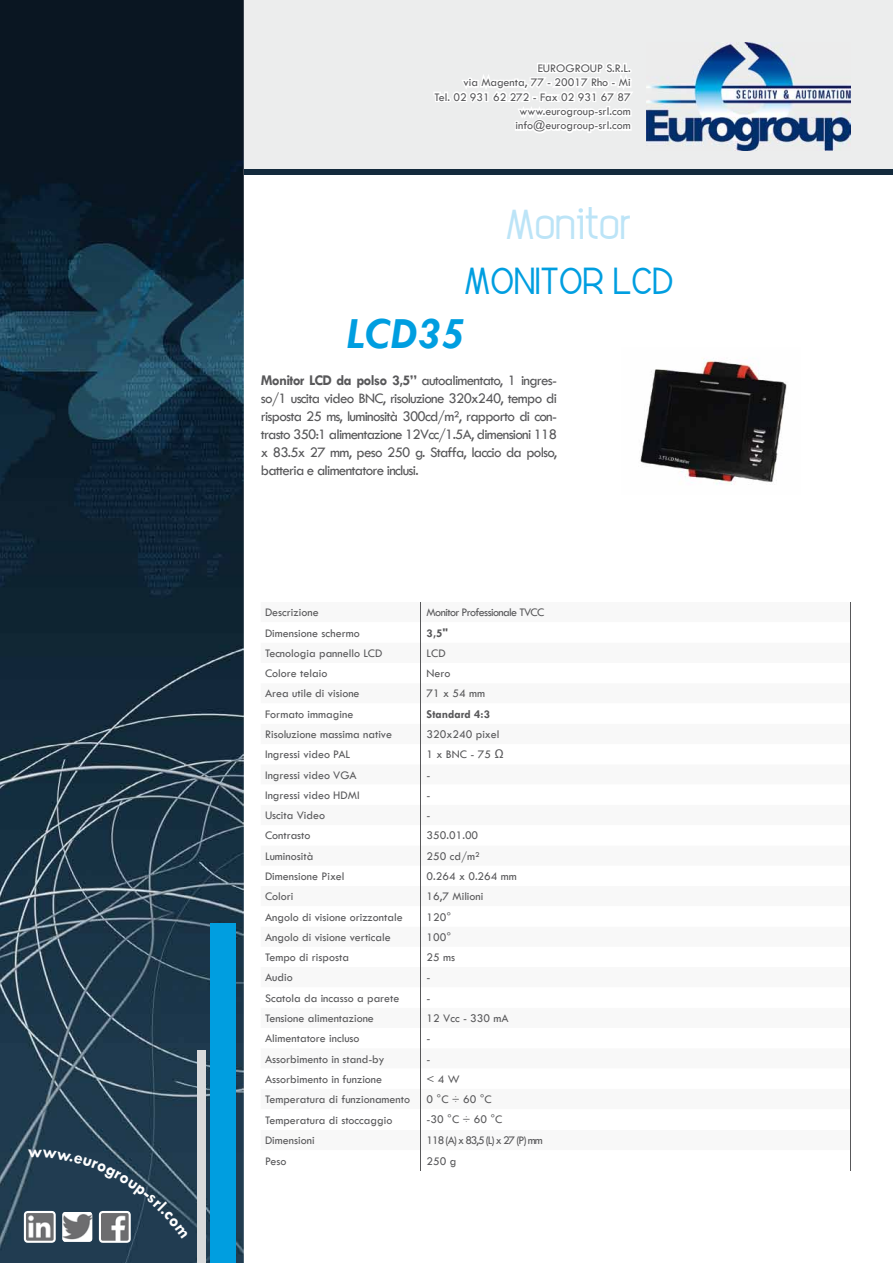
<style>
.page{position:relative;width:893px;height:1263px;background:#fff}
.page>*{position:absolute;margin:0;border:0;box-sizing:border-box;transform-origin:0 0}
.t1{font:italic 700 45px "Tw Cen";color:#009ee0}
.t2{font:30px "Elegan Tech";color:#bce4f7}
.t3{font:27px "Elegan Tech";color:#009ee0}
.t4{font:15px/18px "Tw Cen";letter-spacing:-.05em;color:#58585a;text-align:justify}
.t5{font:12px/14.4px "Tw Cen";color:#58585a;text-align:right}
.t6{font:12px "Tw Cen";letter-spacing:-.05em;color:#58585a}
.t7{font:700 12px "Tw Cen";color:#58585a}
.s1{font-weight:700}
</style>
<div class="page">
<svg style="left:244px;top:168px;width:649px;height:7px;fill:#132a3c"></svg>
<div style="left:217px;top:0;width:676px;height:168px;background:#eceded"></div>
<img style="left:0;top:0;width:244px;height:1263px">
<div style="left:210px;top:923px;width:26px;height:340px;background:#009ee0"></div>
<img style="left:647px;top:43px;width:203px;height:107px">
<svg style="left:433px;top:63px;width:200px;height:70px"></svg>
<img style="left:640px;top:358px;width:147px;height:127px">
<div style="left:197px;top:1050px;width:9px;height:213px;background:#d9dadb"></div>
<svg style="left:420px;top:602px;width:1px;height:568px"></svg>
<svg style="left:850px;top:602px;width:1px;height:568px"></svg>
<svg style="left:24px;top:1149px;width:164px;height:94px"></svg>
<p class="t5" style="left:434px;top:61px;width:198px">EUROGROUP S.R.L.<br>via Magenta, 77 - 20017 Rho - Mi<br>Tel. 02 931 62 272 - Fax 02 931 67 87 www.eurogroup-srl.com info@eurogroup-srl.com</p>
<h2 class="t2" style="left:505px;top:212px;width:128px">Monitor</h2>
<h3 class="t3" style="left:464px;top:269px;width:211px">MONITOR LCD</h3>
<h1 class="t1" style="left:347px;top:307px;width:120px">LCD35</h1>
<p class="t4" style="left:261px;top:371px;width:298px"><span class="s1">Monitor LCD da polso 3,5”</span> autoalimentato, 1 ingres&shy;so/1 uscita video BNC, risoluzione 320x240, tempo di risposta 25 ms, luminosità 300cd/m², rapporto di con&shy;trasto 350:1 alimentazione 12Vcc/1.5A, dimensioni 118 x 83.5x 27 mm, peso 250 g. Staffa, laccio da polso, batteria e alimentatore inclusi.</p>
<p class="t5" style="left:265px;top:605px;width:55px">Descrizione</p>
<p class="t6" style="left:427px;top:605px;width:119px">Monitor Professionale TVCC</p>
<p class="t5" style="left:265px;top:626px;width:96px">Dimensione schermo</p>
<p class="t7" style="left:427px;top:626px;width:23px">3,5"</p>
<p class="t5" style="left:265px;top:646px;width:119px">Tecnologia pannello LCD</p>
<p class="t5" style="left:427px;top:646px;width:20px">LCD</p>
<p class="t5" style="left:265px;top:666px;width:64px">Colore telaio</p>
<p class="t5" style="left:427px;top:666px;width:25px">Nero</p>
<p class="t5" style="left:265px;top:686px;width:96px">Area utile di visione</p>
<p class="t5" style="left:427px;top:686px;width:60px">71 x 54 mm</p>
<p class="t5" style="left:265px;top:707px;width:90px">Formato immagine</p>
<p class="t7" style="left:427px;top:707px;width:65px">Standard 4:3</p>
<p class="t5" style="left:265px;top:727px;width:128px">Risoluzione massima native</p>
<p class="t5" style="left:427px;top:727px;width:74px">320x240 pixel</p>
<p class="t5" style="left:265px;top:747px;width:87px">Ingressi video PAL</p>
<p class="t5" style="left:427px;top:747px;width:78px">1 x BNC - 75 Ω</p>
<p class="t5" style="left:265px;top:767px;width:93px">Ingressi video VGA</p>
<p class="t5" style="left:427px;top:767px;width:5px">-</p>
<p class="t5" style="left:265px;top:788px;width:96px">Ingressi video HDMI</p>
<p class="t5" style="left:427px;top:788px;width:5px">-</p>
<p class="t5" style="left:265px;top:808px;width:62px">Uscita Video</p>
<p class="t5" style="left:427px;top:808px;width:5px">-</p>
<p class="t5" style="left:265px;top:828px;width:47px">Contrasto</p>
<p class="t5" style="left:427px;top:828px;width:53px">350.01.00</p>
<p class="t5" style="left:265px;top:849px;width:50px">Luminosità</p>
<p class="t5" style="left:427px;top:849px;width:55px">250 cd/m²</p>
<p class="t5" style="left:265px;top:869px;width:81px">Dimensione Pixel</p>
<p class="t5" style="left:427px;top:869px;width:92px">0.264 x 0.264 mm</p>
<p class="t5" style="left:265px;top:889px;width:30px">Colori</p>
<p class="t5" style="left:427px;top:889px;width:58px">16,7 Milioni</p>
<p class="t5" style="left:265px;top:909px;width:139px">Angolo di visione orizzontale</p>
<p class="t5" style="left:427px;top:909px;width:26px">120°</p>
<p class="t5" style="left:265px;top:930px;width:127px">Angolo di visione verticale</p>
<p class="t5" style="left:427px;top:930px;width:26px">100°</p>
<p class="t5" style="left:265px;top:950px;width:85px">Tempo di risposta</p>
<p class="t5" style="left:427px;top:950px;width:30px">25 ms</p>
<p class="t5" style="left:265px;top:970px;width:29px">Audio</p>
<p class="t5" style="left:427px;top:970px;width:5px">-</p>
<p class="t5" style="left:265px;top:991px;width:136px">Scatola da incasso a parete</p>
<p class="t5" style="left:427px;top:991px;width:5px">-</p>
<p class="t5" style="left:265px;top:1011px;width:110px">Tensione alimentazione</p>
<p class="t5" style="left:427px;top:1011px;width:84px">12 Vcc - 330 mA</p>
<p class="t5" style="left:265px;top:1031px;width:96px">Alimentatore incluso</p>
<p class="t5" style="left:427px;top:1031px;width:5px">-</p>
<p class="t5" style="left:265px;top:1051px;width:121px">Assorbimento in stand-by</p>
<p class="t5" style="left:427px;top:1051px;width:5px">-</p>
<p class="t5" style="left:265px;top:1072px;width:119px">Assorbimento in funzione</p>
<p class="t5" style="left:427px;top:1072px;width:35px">&lt; 4 W</p>
<p class="t5" style="left:265px;top:1092px;width:147px">Temperatura di funzionamento</p>
<p class="t5" style="left:427px;top:1092px;width:67px">0 °C ÷ 60 °C</p>
<p class="t5" style="left:265px;top:1113px;width:129px">Temperatura di stoccaggio</p>
<p class="t5" style="left:427px;top:1112px;width:77px">-30 °C ÷ 60 °C</p>
<p class="t5" style="left:265px;top:1133px;width:51px">Dimensioni</p>
<p class="t5" style="left:427px;top:1133px;width:118px">118 (A) x 83,5 (L) x 27 (P) mm</p>
<p class="t5" style="left:265px;top:1153px;width:23px">Peso</p>
<p class="t5" style="left:427px;top:1153px;width:31px">250 g</p>
</div>
